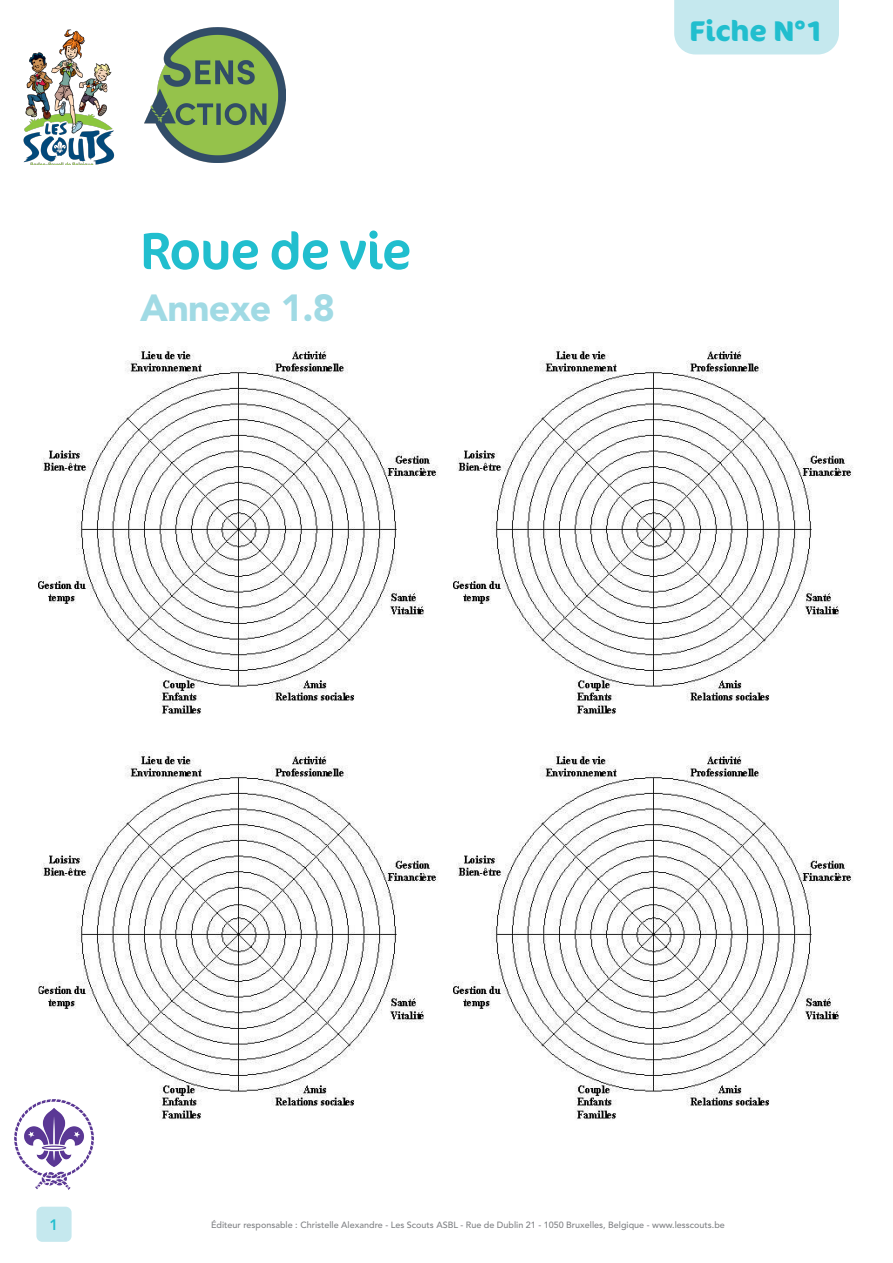
<style>
.page{position:relative;width:893px;height:1263px;background:#fff}
.page>*{position:absolute;margin:0;border:0;box-sizing:border-box;transform-origin:0 0}
.t1{font:52.5px "Cocon OT";letter-spacing:-.02em;color:#21bece}
.t2{font:900 37.5px "Avenir LT Std";letter-spacing:-.02em;color:#a0dae4}
.t3{font:700 28.5px "Cocon OT";color:#21bece}
.t4{font:800 15px "Avenir LT Std";color:#21bece}
.t5{font:500 9px "Avenir LT Std";color:#808285}
</style>
<div class="page">
<div style="left:36px;top:1207px;width:36px;height:35px;background:#c5e8ee;border-radius:6px"></div>
<img style="left:14px;top:1102px;width:80px;height:88px">
<img style="left:23px;top:29px;width:92px;height:135px">
<img style="left:145px;top:27px;width:140px;height:135px">
<div style="left:674px;top:0;width:165px;height:54px;background:#c5e8ee"></div>
<img style="left:39px;top:346px;width:814px;height:794px">
<p class="t1" style="left:140px;top:220px;width:273px">Roue de vie</p>
<p class="t2" style="left:140px;top:285px;width:196px">Annexe 1.8</p>
<p class="t3" style="left:690px;top:14px;width:135px">Fiche N°1</p>
<h3 class="t4" style="left:50px;top:1216px;width:10px">1</h3>
<p class="t5" style="left:211px;top:1219px;width:515px">Éditeur responsable : Christelle Alexandre - Les Scouts ASBL - Rue de Dublin 21 - 1050 Bruxelles, Belgique - www.lesscouts.be</p>
</div>
